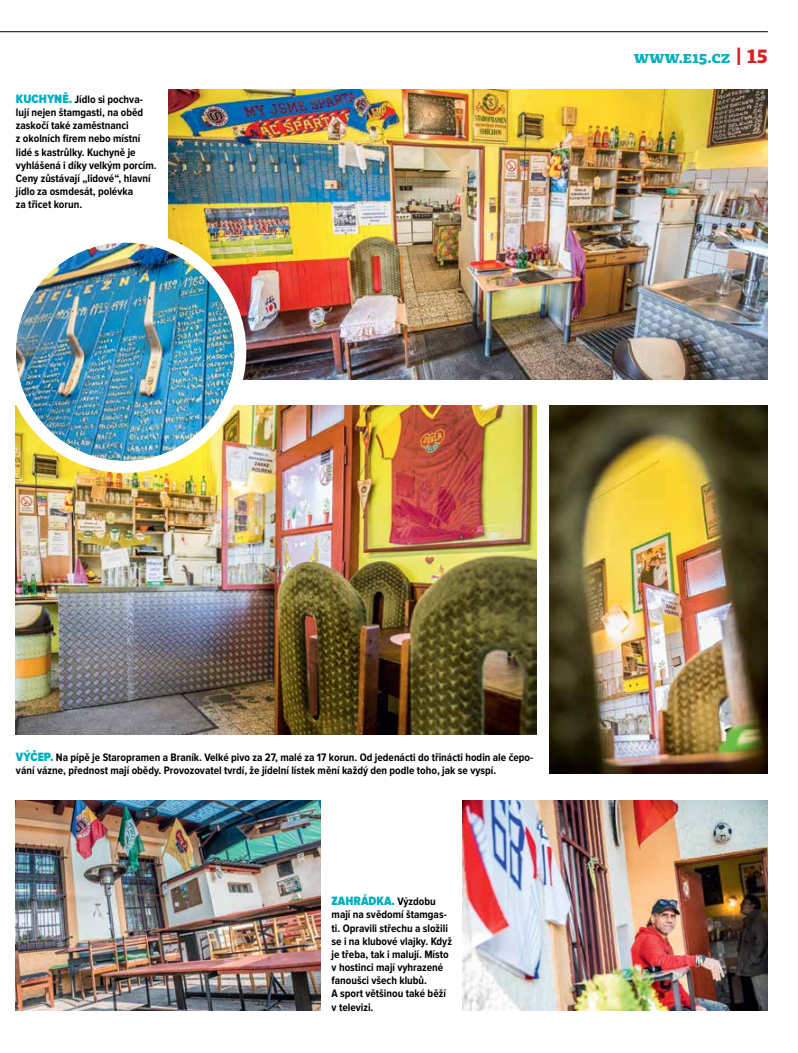
<style>
.page{position:relative;width:798px;height:1053px;background:#fff}
.page>*{position:absolute;margin:0;border:0;box-sizing:border-box;transform-origin:0 0}
.t1{font:900 15.62px "Harrison Serif Pro";letter-spacing:.01em;color:#00afc0;scale:.96 1}
.t2{font:900 12.5px "Proxima Nova Cond";color:#00afc0}
.t3{font:700 11.25px/13.1px "Proxima Nova Cond";color:#000}
.s1{font-weight:900;font-size:12.5px;color:#00afc0}
.s2{font-size:20px;color:#d81f26}
.s3{font-weight:700;font-size:11.25px;color:#000}
</style>
<div class="page">
<hr style="left:0;top:31px;width:767px;height:1px;background:#000">
<img style="left:168px;top:90px;width:599px;height:289px">
<img style="left:462px;top:800px;width:305px;height:210px">
<img style="left:16px;top:800px;width:305px;height:210px">
<img style="left:549px;top:405px;width:218px;height:368px">
<img style="left:16px;top:405px;width:520px;height:329px">
<img style="left:16px;top:242px;width:218px;height:219px;border-radius:109px">
<div style="left:4px;top:230px;width:242px;height:243px;border:12px solid #fff;border-radius:50%"></div>
<p class="t3" style="left:16px;top:93px;width:142px"><span class="s1">KUCHYNĚ.</span> Jídlo si pochva&shy;lují nejen štamgasti, na oběd zaskočí také zaměstnanci<br>z okolních firem nebo místní lidé s kastrůlky. Kuchyně je vyhlášená i díky velkým porcím.<br>Ceny zůstávají „lidové“, hlavní jídlo za osmdesát, polévka<br>za třicet korun.</p>
<h1 class="t1" style="left:633px;top:46px;width:141px">www.e15.cz <span class="s2">| 15</span></h1>
<p class="t3" style="left:16px;top:750px;width:518px"><span class="s1">VÝČEP.</span> Na pípě je Staropramen a Braník. Velké pivo za 27, malé za 17 korun. Od jedenácti do třinácti hodin ale čepo&shy;vání vázne, přednost mají obědy. Provozovatel tvrdí, že jídelní lístek mění každý den podle toho, jak se vyspí.</p>
<p class="t2" style="left:331px;top:895px;width:106px">ZAHRÁDKA. <span class="s3">Výzdobu</span></p>
<p class="t3" style="left:331px;top:908px;width:122px">mají na svědomí štamgas&shy;ti. Opravili střechu a složili se i na klubové vlajky. Když je třeba, tak i malují. Místo v hostinci mají vyhrazené fanoušci všech klubů.<br>A sport většinou také běží v televizi.</p>
</div>
